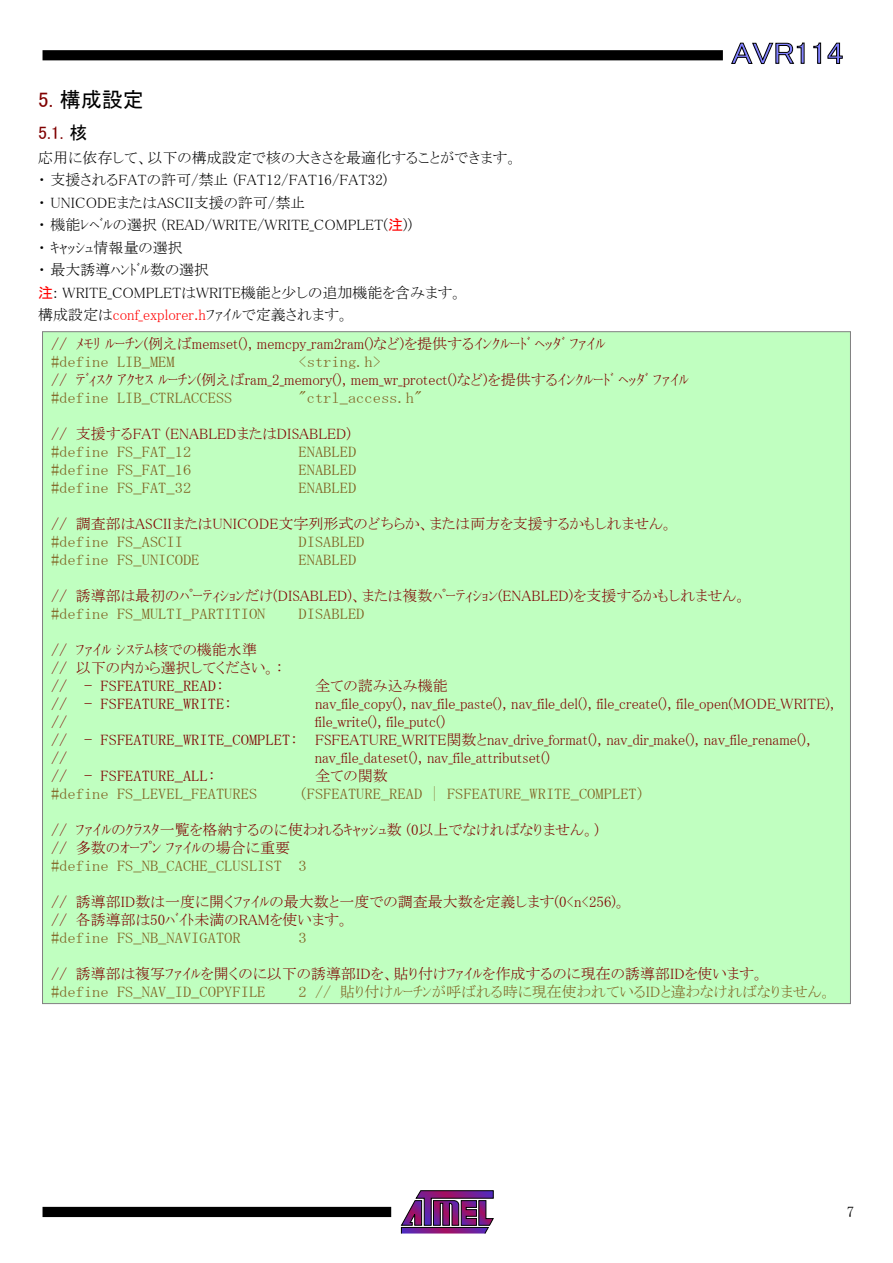
<style>
.page{position:relative;width:893px;height:1263px;background:#fff}
.page>*{position:absolute;margin:0;border:0;box-sizing:border-box;transform-origin:0 0}
.t1{font:30px "MS P Gothic";color:#8080ff;scale:1.1 1}
.t2{font:21px "MS P Gothic";color:#000}
.t3{font:18px "MS P Gothic";color:#800000}
.t4{font:15px/18px "MS P Mincho";color:#800000}
.t5{font:15px "MS Mincho";color:#806020;scale:1.1 1}
.t6{font:15px/22.5px "MS P Mincho";color:#000}
.t7{font:15px "MS Mincho";color:#800000;scale:1.1 1}
.t8{font:15px "MS P Mincho";color:#806020}
.s1{color:#800000}
.s2{color:#000}
.s3{font-family:"MS P Gothic";color:#f00}
.s4{color:#f00}
.s5{font-family:"MS Mincho"}
</style>
<div class="page">
<svg style="left:401px;top:1190px;width:93px;height:44px"></svg>
<div style="left:43px;top:1207px;width:348px;height:10px;background:#000"></div>
<div style="left:43px;top:50px;width:680px;height:10px;background:#000"></div>
<svg style="left:731px;top:43px;width:73px;height:21px"></svg>
<svg style="left:813px;top:43px;width:8px;height:21px"></svg>
<svg style="left:827px;top:43px;width:16px;height:21px"></svg>
<div style="left:43px;top:332px;width:807px;height:671px;background:#c0ffc0"></div>
<h1 class="t1" style="left:731px;top:38px;width:103px">AVR114</h1>
<h2 class="t2" style="left:38px;top:89px;width:107px"><span class="s1">5.</span> 構成設定</h2>
<p class="t3" style="left:38px;top:123px;width:51px">5.1. <span class="s2">核</span></p>
<p class="t6" style="left:38px;top:146px;width:481px">応用に依存して、以下の構成設定で核の大きさを最適化することができます。・ 支援されるFATの許可/禁止 (FAT12/FAT16/FAT32)<br>・ UNICODEまたはASCII支援の許可/禁止<br>・ 機能ﾚﾍﾞﾙの選択 (READ/WRITE/WRITE_COMPLET(<span class="s3">注</span>))<br>・ ｷｬｯｼｭ情報量の選択<br>・ 最大誘導ﾊﾝﾄﾞﾙ数の選択<br><span class="s3">注</span>: WRITE_COMPLETはWRITE機能と少しの追加機能を含みます。<br>構成設定は<span class="s4">conf_explorer.h</span>ﾌｧｲﾙで定義されます。</p>
<p class="t4" style="left:51px;top:334px;width:556px"><span class="s5">//</span> ﾒﾓﾘ ﾙｰﾁﾝ(例えばmemset(), memcpy_ram2ram()など)を提供するｲﾝｸﾙｰﾄﾞ ﾍｯﾀﾞ ﾌｧｲﾙ</p>
<p class="t5" style="left:51px;top:354px;width:114px">#define LIB_MEM</p>
<p class="t5" style="left:299px;top:354px;width:76px">&lt;string.h&gt;</p>
<p class="t4" style="left:51px;top:370px;width:639px"><span class="s5">//</span> ﾃﾞｨｽｸ ｱｸｾｽ ﾙｰﾁﾝ(例えばram_2_memory(), mem_wr_protect()など)を提供するｲﾝｸﾙｰﾄﾞ ﾍｯﾀﾞ ﾌｧｲﾙ</p>
<p class="t5" style="left:51px;top:390px;width:166px">#define LIB_CTRLACCESS</p>
<p class="t5" style="left:299px;top:390px;width:114px">"ctrl_access.h"</p>
<p class="t4" style="left:51px;top:424px;width:302px"><span class="s5">//</span> 支援するFAT (ENABLEDまたはDISABLED)</p>
<p class="t5" style="left:51px;top:444px;width:129px">#define FS_FAT_12</p>
<p class="t5" style="left:299px;top:444px;width:54px">ENABLED</p>
<p class="t5" style="left:51px;top:462px;width:129px">#define FS_FAT_16</p>
<p class="t5" style="left:299px;top:462px;width:54px">ENABLED</p>
<p class="t5" style="left:51px;top:480px;width:129px">#define FS_FAT_32</p>
<p class="t5" style="left:299px;top:480px;width:54px">ENABLED</p>
<p class="t4" style="left:51px;top:514px;width:624px"><span class="s5">//</span> 調査部はASCIIまたはUNICODE文字列形式のどちらか、または両方を支援するかもしれません。</p>
<p class="t5" style="left:51px;top:534px;width:121px">#define FS_ASCII</p>
<p class="t5" style="left:299px;top:534px;width:61px">DISABLED</p>
<p class="t5" style="left:51px;top:552px;width:136px">#define FS_UNICODE</p>
<p class="t5" style="left:299px;top:552px;width:54px">ENABLED</p>
<p class="t4" style="left:51px;top:586px;width:697px"><span class="s5">//</span> 誘導部は最初のﾊﾟｰﾃｨｼｮﾝだけ(DISABLED)、または複数ﾊﾟｰﾃｨｼｮﾝ(ENABLED)を支援するかもしれません。</p>
<p class="t5" style="left:51px;top:606px;width:196px">#define FS_MULTI_PARTITION</p>
<p class="t5" style="left:299px;top:606px;width:61px">DISABLED</p>
<p class="t4" style="left:51px;top:640px;width:234px"><span class="s5">//</span> ﾌｧｲﾙ ｼｽﾃﾑ核での機能水準<br><span class="s5">//</span> 以下の内から選択してください。<span class="s5">:</span></p>
<p class="t7" style="left:51px;top:678px;width:159px">// - FSFEATURE_READ:</p>
<p class="t4" style="left:315px;top:676px;width:134px">全ての読み込み機能</p>
<p class="t7" style="left:51px;top:696px;width:166px">// - FSFEATURE_WRITE:</p>
<p class="t4" style="left:315px;top:694px;width:521px">nav_file_copy(), nav_file_paste(), nav_file_del(), file_create(), file_open(MODE_WRITE),</p>
<p class="t7" style="left:51px;top:714px;width:16px">//</p>
<p class="t4" style="left:51px;top:712px;width:761px;text-indent:264px">file_write(), file_putc()<br><span class="s5">// - FSFEATURE_WRITE_COMPLET:</span> FSFEATURE_WRITE関数とnav_drive_format(), nav_dir_make(), nav_file_rename(),</p>
<p class="t7" style="left:51px;top:750px;width:16px">//</p>
<p class="t4" style="left:315px;top:748px;width:237px">nav_file_dateset(), nav_file_attributset()</p>
<p class="t7" style="left:51px;top:768px;width:151px">// - FSFEATURE_ALL:</p>
<p class="t4" style="left:315px;top:766px;width:74px">全ての関数</p>
<p class="t5" style="left:51px;top:786px;width:189px">#define FS_LEVEL_FEATURES</p>
<p class="t5" style="left:299px;top:786px;width:316px">(FSFEATURE_READ | FSFEATURE_WRITE_COMPLET)</p>
<p class="t4" style="left:51px;top:820px;width:549px"><span class="s5">//</span> ﾌｧｲﾙのｸﾗｽﾀ一覧を格納するのに使われるｷｬｯｼｭ数 (0以上でなければなりません。) <span class="s5">//</span> 多数のｵｰﾌﾟﾝ ﾌｧｲﾙの場合に重要</p>
<p class="t5" style="left:51px;top:858px;width:234px">#define FS_NB_CACHE_CLUSLIST 3</p>
<p class="t4" style="left:51px;top:892px;width:577px"><span class="s5">//</span> 誘導部ID数は一度に開くﾌｧｲﾙの最大数と一度での調査最大数を定義します(0&lt;n&lt;256)。<span class="s5">//</span> 各誘導部は50ﾊﾞｲﾄ未満のRAMを使います。</p>
<p class="t5" style="left:51px;top:930px;width:174px">#define FS_NB_NAVIGATOR</p>
<p class="t5" style="left:299px;top:930px;width:9px">3</p>
<p class="t4" style="left:51px;top:964px;width:715px"><span class="s5">//</span> 誘導部は複写ﾌｧｲﾙを開くのに以下の誘導部IDを、貼り付けﾌｧｲﾙを作成するのに現在の誘導部IDを使います。</p>
<p class="t5" style="left:51px;top:984px;width:196px">#define FS_NAV_ID_COPYFILE</p>
<p class="t8" style="left:299px;top:984px;width:535px"><span class="s5">2 //</span> 貼り付けﾙｰﾁﾝが呼ばれる時に現在使われているIDと違わなければなりません。</p>
<p class="t6" style="left:847px;top:1200px;width:9px">7</p>
</div>
